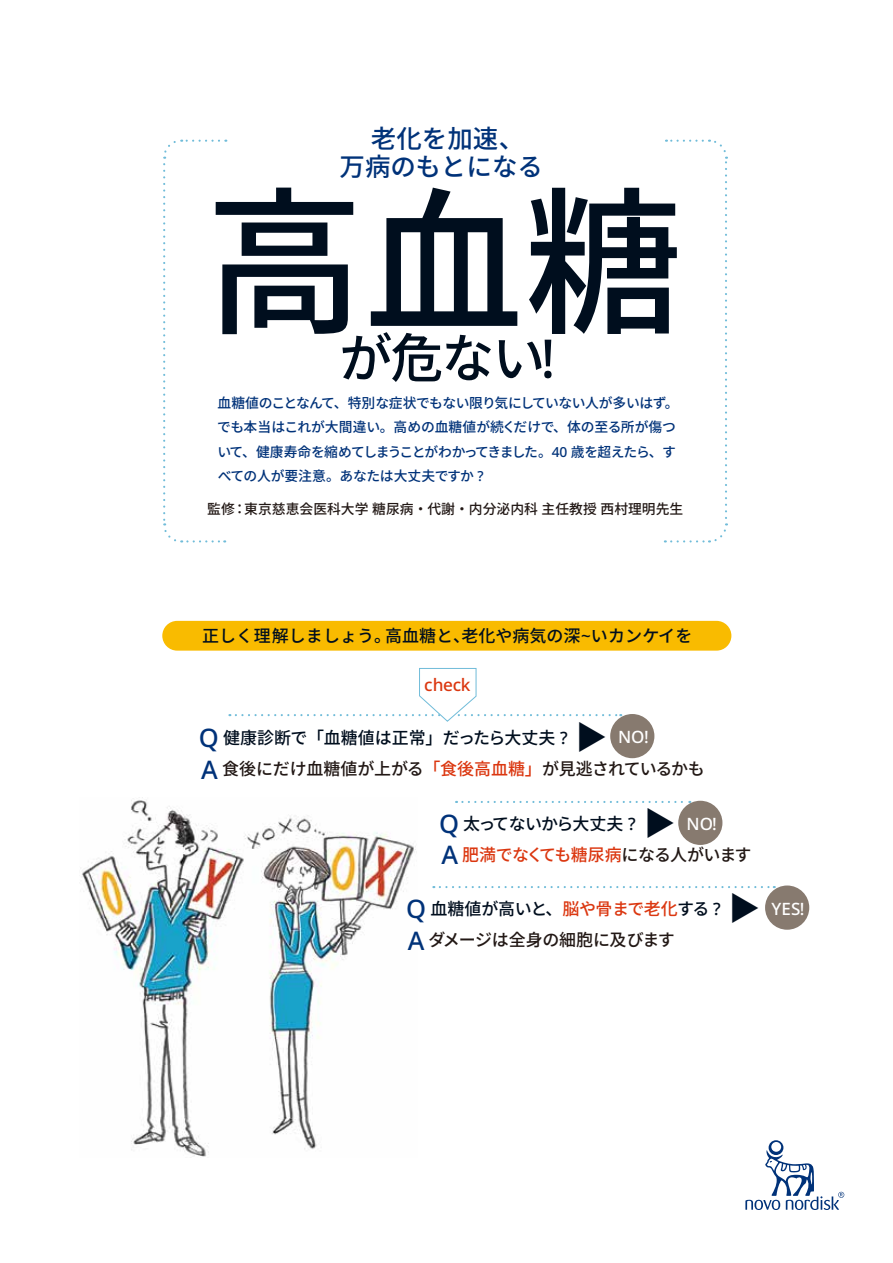
<style>
.page{position:relative;width:893px;height:1263px;background:#fff}
.page>*{position:absolute;margin:0;border:0;box-sizing:border-box;transform-origin:0 0}
.t1{font:500 159.45px "Noto Sans CJ Kjp";color:#000e1e}
.t2{font:500 53.1px "Noto Sans CJ Kjp";color:#000e1e}
.t3{font:500 25.5px/27.6px "Noto Sans CJ Kjp";color:#003279;text-align:center}
.t4{font:500 17.25px "Apis";letter-spacing:-.02em;color:#db3710}
.t5{font:500 16.95px/32px "Noto Sans CJ Kjp";letter-spacing:-.02em;color:#221815}
.t6{font:500 16.95px "Noto Sans CJ Kjp";color:#000e1e}
.t7{font:500 16.95px/31.2px "Noto Sans CJ Kjp";letter-spacing:-.045em;color:#000e1e}
.t8{font:500 16.95px "Apis";color:#fff}
.t9{font:500 13.8px/24.2px "Noto Sans CJ Kjp";letter-spacing:-.035em;color:#003279}
.t10{font:500 13.8px "Noto Sans CJ Kjp";color:#221815}
.s1{font-family:"Apis"}
.s2{font-family:"Apis";font-size:25.5px;color:#003279}
.s3{font-size:31.95px}
.s4{color:#db3710}
.s5{color:#221815}
.s6{color:#000e1e}
.s7{font-family:"Apis";color:#000e1e}
.s8{font-size:31.95px;color:#000e1e}
</style>
<div class="page">
<div style="left:162px;top:621px;width:569px;height:30px;background:#f9bb00;border-radius:15px"></div>
<img style="left:82px;top:797px;width:334px;height:360px">
<svg style="left:456px;top:801px;width:234px;height:2px"></svg>
<div style="left:678px;top:801px;width:44px;height:44px;background:#877a6f;border-radius:50%"></div>
<svg style="left:440px;top:886px;width:335px;height:2px"></svg>
<div style="left:765px;top:885px;width:44px;height:45px;background:#877a6f;border-radius:50%"></div>
<div style="left:610px;top:714px;width:44px;height:44px;background:#877a6f;border-radius:50%"></div>
<svg style="left:665px;top:139px;width:63px;height:404px"></svg>
<svg style="left:236px;top:668px;width:385px;height:54px"></svg>
<svg style="left:163px;top:139px;width:63px;height:404px"></svg>
<svg style="left:745px;top:1140px;width:99px;height:70px"></svg>
<h3 class="t3" style="left:339px;top:125px;width:205px">老化を加速、<br>万病のもとになる</h3>
<h1 class="t1" style="left:205px;top:173px;width:480px">高血糖</h1>
<h2 class="t2" style="left:339px;top:328px;width:218px">が危ない<span class="s1">!</span></h2>
<p class="t9" style="left:217px;top:391px;width:463px">血糖値のことなんて、特別な症状でもない限り気にしていない人が多いはず。でも本当はこれが大間違い。高めの血糖値が続くだけで、体の至る所が傷ついて、健康寿命を縮めてしまうことがわかってきました。<span class="s1">40</span> 歳を超えたら、すべての人が要注意。あなたは大丈夫ですか <span class="s1">?</span></p>
<p class="t10" style="left:207px;top:501px;width:478px">監修：東京慈恵会医科大学糖尿病・代謝・内分泌内科主任教授西村理明先生</p>
<p class="t6" style="left:202px;top:626px;width:492px">正しく理解しましょう。高血糖と、老化や病気の深<span class="s1">~</span>いカンケイを</p>
<p class="t4" style="left:424px;top:673px;width:48px">check</p>
<p class="t6" style="left:199px;top:728px;width:410px"><span class="s2">Q</span> 健康診断で「血糖値は正常」だったら大丈夫 <span class="s1">?</span> <span class="s3">▶</span></p>
<p class="t8" style="left:618px;top:725px;width:32px">NO!</p>
<p class="t5" style="left:201px;top:753px;width:505px"><span class="s2">A</span> 食後にだけ血糖値が上がる<span class="s4">「食後高血糖」</span>が見逃されているかも</p>
<p class="t7" style="left:439px;top:808px;width:314px"><span class="s2">Q</span> 太ってないから大丈夫 <span class="s1">?</span> <span class="s3">▶<br></span><span class="s2">A</span> <span class="s4">肥満でなくても糖尿病</span><span class="s5">になる人がいます</span></p>
<p class="t8" style="left:686px;top:812px;width:32px">NO!</p>
<p class="t5" style="left:406px;top:893px;width:356px"><span class="s2">Q</span> <span class="s6">血糖値が高いと、</span><span class="s4">脳や骨まで老化</span><span class="s6">する</span> <span class="s7">?</span> <span class="s8">▶<br></span><span class="s2">A</span> ダメージは全身の細胞に及びます</p>
<p class="t8" style="left:771px;top:897px;width:35px">YES!</p>
</div>
